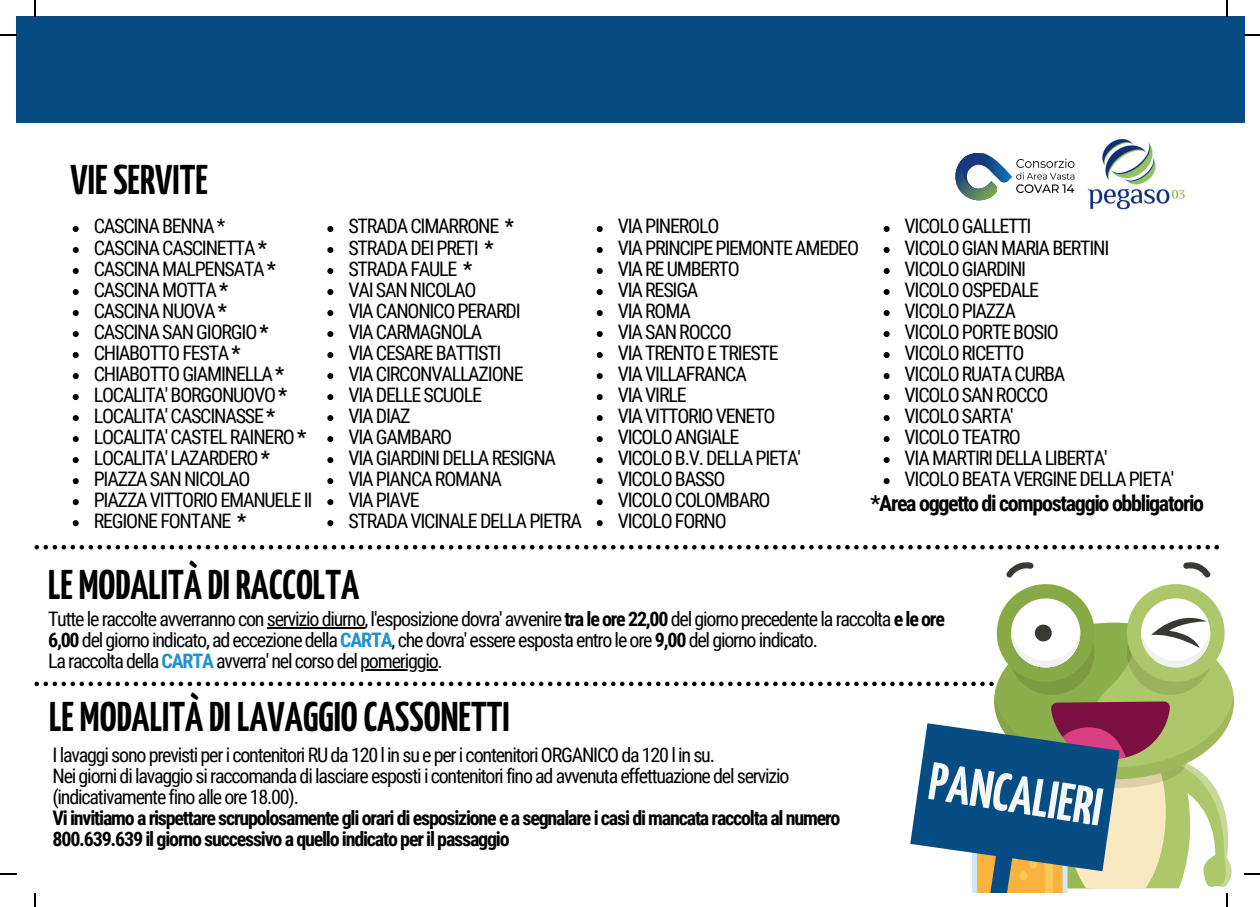
<style>
.page{position:relative;width:1260px;height:907px;background:#fff}
.page>*{position:absolute;margin:0;border:0;box-sizing:border-box;transform-origin:0 0}
.t1{font:700 53px "Yanone Kaffeesatz";color:#f5f7f7}
.t2{font:700 41.4px "Yanone Kaffeesatz";color:#000}
.t3{font:700 22px "Roboto Condensed";letter-spacing:-.06em;color:#000}
.t4{font:20px/21px "Roboto Condensed";letter-spacing:-.06em;color:#000}
.t5{font:700 20px/21px "Roboto Condensed";letter-spacing:-.06em;color:#000}
.s1{font-weight:700}
.s2{font-weight:700;color:#2291cf}
</style>
<div class="page">
<div style="left:16px;top:17px;width:1228px;height:106px;background:#074d84"></div>
<svg style="left:34px;top:681px;width:876px;height:5px"></svg>
<svg style="left:34px;top:545px;width:1184px;height:4px"></svg>
<svg style="left:73px;top:226px;width:6px;height:6px"></svg>
<svg style="left:73px;top:247px;width:6px;height:6px"></svg>
<svg style="left:73px;top:268px;width:6px;height:6px"></svg>
<svg style="left:73px;top:289px;width:6px;height:6px"></svg>
<svg style="left:73px;top:310px;width:6px;height:6px"></svg>
<svg style="left:73px;top:331px;width:6px;height:6px"></svg>
<svg style="left:73px;top:352px;width:6px;height:6px"></svg>
<svg style="left:73px;top:373px;width:6px;height:6px"></svg>
<svg style="left:73px;top:394px;width:6px;height:6px"></svg>
<svg style="left:73px;top:415px;width:6px;height:6px"></svg>
<svg style="left:73px;top:436px;width:6px;height:6px"></svg>
<svg style="left:73px;top:457px;width:6px;height:6px"></svg>
<svg style="left:73px;top:478px;width:6px;height:6px"></svg>
<svg style="left:73px;top:499px;width:6px;height:6px"></svg>
<svg style="left:73px;top:520px;width:6px;height:6px"></svg>
<hr style="left:267px;top:627px;width:97px;height:1px;background:#000">
<hr style="left:360px;top:669px;width:77px;height:1px;background:#000">
<svg style="left:327px;top:226px;width:6px;height:6px"></svg>
<svg style="left:327px;top:247px;width:6px;height:6px"></svg>
<svg style="left:327px;top:268px;width:6px;height:6px"></svg>
<svg style="left:327px;top:289px;width:6px;height:6px"></svg>
<svg style="left:327px;top:310px;width:6px;height:6px"></svg>
<svg style="left:327px;top:331px;width:6px;height:6px"></svg>
<svg style="left:327px;top:352px;width:6px;height:6px"></svg>
<svg style="left:327px;top:373px;width:6px;height:6px"></svg>
<svg style="left:327px;top:394px;width:6px;height:6px"></svg>
<svg style="left:327px;top:415px;width:6px;height:6px"></svg>
<svg style="left:327px;top:436px;width:6px;height:6px"></svg>
<svg style="left:327px;top:457px;width:6px;height:6px"></svg>
<svg style="left:327px;top:478px;width:6px;height:6px"></svg>
<svg style="left:327px;top:499px;width:6px;height:6px"></svg>
<svg style="left:327px;top:520px;width:6px;height:6px"></svg>
<svg style="left:596px;top:226px;width:6px;height:6px"></svg>
<svg style="left:596px;top:247px;width:6px;height:6px"></svg>
<svg style="left:596px;top:268px;width:6px;height:6px"></svg>
<svg style="left:596px;top:289px;width:6px;height:6px"></svg>
<svg style="left:596px;top:310px;width:6px;height:6px"></svg>
<svg style="left:596px;top:331px;width:6px;height:6px"></svg>
<svg style="left:596px;top:352px;width:6px;height:6px"></svg>
<svg style="left:596px;top:373px;width:6px;height:6px"></svg>
<svg style="left:596px;top:394px;width:6px;height:6px"></svg>
<svg style="left:596px;top:415px;width:6px;height:6px"></svg>
<svg style="left:596px;top:436px;width:6px;height:6px"></svg>
<svg style="left:596px;top:457px;width:6px;height:6px"></svg>
<svg style="left:596px;top:478px;width:6px;height:6px"></svg>
<svg style="left:596px;top:499px;width:6px;height:6px"></svg>
<svg style="left:596px;top:520px;width:6px;height:6px"></svg>
<svg style="left:883px;top:226px;width:6px;height:6px"></svg>
<svg style="left:883px;top:247px;width:6px;height:6px"></svg>
<svg style="left:883px;top:268px;width:6px;height:6px"></svg>
<svg style="left:883px;top:289px;width:6px;height:6px"></svg>
<svg style="left:883px;top:310px;width:6px;height:6px"></svg>
<svg style="left:883px;top:331px;width:6px;height:6px"></svg>
<svg style="left:883px;top:352px;width:6px;height:6px"></svg>
<svg style="left:883px;top:373px;width:6px;height:6px"></svg>
<svg style="left:883px;top:394px;width:6px;height:6px"></svg>
<svg style="left:883px;top:415px;width:6px;height:6px"></svg>
<svg style="left:883px;top:436px;width:6px;height:6px"></svg>
<svg style="left:883px;top:457px;width:6px;height:6px"></svg>
<svg style="left:883px;top:478px;width:6px;height:6px"></svg>
<svg style="left:1183px;top:562px;width:26px;height:15px"></svg>
<svg style="left:1006px;top:562px;width:27px;height:15px"></svg>
<img style="left:1074px;top:139px;width:111px;height:71px">
<img style="left:996px;top:160px;width:15px;height:33px">
<img style="left:955px;top:153px;width:41px;height:47px">
<svg style="left:1016px;top:159px;width:58px;height:34px"></svg>
<svg style="left:35px;top:0;width:1px;height:16px"></svg>
<svg style="left:0;top:34px;width:17px;height:2px"></svg>
<svg style="left:1226px;top:0;width:1px;height:16px"></svg>
<svg style="left:1244px;top:34px;width:15px;height:2px"></svg>
<svg style="left:35px;top:893px;width:1px;height:14px"></svg>
<svg style="left:0;top:873px;width:17px;height:2px"></svg>
<svg style="left:910px;top:584px;width:324px;height:323px"></svg>
<svg style="left:1244px;top:873px;width:15px;height:2px"></svg>
<h2 class="t2" style="left:70px;top:150px;width:139px">VIE SERVITE</h2>
<p class="t4" style="left:94px;top:215px;width:220px">CASCINA BENNA *<br>CASCINA CASCINETTA <span class="s1">*<br></span>CASCINA MALPENSATA <span class="s1">*<br></span>CASCINA MOTTA <span class="s1">*<br></span>CASCINA NUOVA <span class="s1">*<br></span>CASCINA SAN GIORGIO <span class="s1">*<br></span>CHIABOTTO FESTA <span class="s1">*<br></span>CHIABOTTO GIAMINELLA <span class="s1">*<br></span>LOCALITA' BORGONUOVO <span class="s1">*<br></span>LOCALITA' CASCINASSE <span class="s1">*<br></span>LOCALITA' CASTEL RAINERO <span class="s1">*<br></span>LOCALITA' LAZARDERO <span class="s1">*<br></span>PIAZZA SAN NICOLAO<br>PIAZZA VITTORIO EMANUELE II<br>REGIONE FONTANE <span class="s1">*</span></p>
<p class="t4" style="left:348px;top:215px;width:235px">STRADA CIMARRONE <span class="s1">*<br></span>STRADA DEI PRETI <span class="s1">*<br></span>STRADA FAULE <span class="s1">*<br></span>VAI SAN NICOLAO<br>VIA CANONICO PERARDI<br>VIA CARMAGNOLA<br>VIA CESARE BATTISTI<br>VIA CIRCONVALLAZIONE<br>VIA DELLE SCUOLE<br>VIA DIAZ<br>VIA GAMBARO<br>VIA GIARDINI DELLA RESIGNA<br>VIA PIANCA ROMANA<br>VIA PIAVE<br>STRADA VICINALE DELLA PIETRA</p>
<p class="t4" style="left:617px;top:215px;width:243px">VIA PINEROLO<br>VIA PRINCIPE PIEMONTE AMEDEO<br>VIA RE UMBERTO<br>VIA RESIGA<br>VIA ROMA<br>VIA SAN ROCCO<br>VIA TRENTO E TRIESTE<br>VIA VILLAFRANCA<br>VIA VIRLE<br>VIA VITTORIO VENETO<br>VICOLO ANGIALE<br>VICOLO B.V. DELLA PIETA'<br>VICOLO BASSO<br>VICOLO COLOMBARO<br>VICOLO FORNO</p>
<p class="t4" style="left:904px;top:215px;width:271px">VICOLO GALLETTI<br>VICOLO GIAN MARIA BERTINI<br>VICOLO GIARDINI<br>VICOLO OSPEDALE<br>VICOLO PIAZZA<br>VICOLO PORTE BOSIO<br>VICOLO RICETTO<br>VICOLO RUATA CURBA<br>VICOLO SAN ROCCO<br>VICOLO SARTA'<br>VICOLO TEATRO<br>VIA MARTIRI DELLA LIBERTA'<br>VICOLO BEATA VERGINE DELLA PIETA'</p>
<p class="t3" style="left:870px;top:488px;width:335px">*Area oggetto di compostaggio obbligatorio</p>
<h2 class="t2" style="left:48px;top:555px;width:312px">LE MODALITÀ DI RACCOLTA</h2>
<p class="t4" style="left:48px;top:607px;width:898px">Tutte le raccolte avverranno con servizio diurno, l'esposizione dovra' avvenire <span class="s1">tra le ore 22,00</span> del giorno precedente la raccolta <span class="s1">e le ore<br>6,00</span> del giorno indicato, ad eccezione della <span class="s2">CARTA</span>, che dovra' essere esposta entro le ore <span class="s1">9,00</span> del giorno indicato.<br>La raccolta della <span class="s2">CARTA</span> avverra' nel corso del pomeriggio.</p>
<h2 class="t2" style="left:49px;top:687px;width:462px">LE MODALITÀ DI LAVAGGIO CASSONETTI</h2>
<p class="t4" style="left:52px;top:743px;width:738px">I lavaggi sono previsti per i contenitori RU da 120 l in su e per i contenitori ORGANICO da 120 l in su.<br>Nei giorni di lavaggio si raccomanda di lasciare esposti i contenitori fino ad avvenuta effettuazione del servizio (indicativamente fino alle ore 18.00).</p>
<p class="t5" style="left:52px;top:806px;width:789px">Vi invitiamo a rispettare scrupolosamente gli orari di esposizione e a segnalare i casi di mancata raccolta al numero<br>800.639.639 il giorno successivo a quello indicato per il passaggio</p>
<h1 class="t1" style="left:935px;top:743px;width:176px;rotate:9deg">PANCALIERI</h1>
</div>
